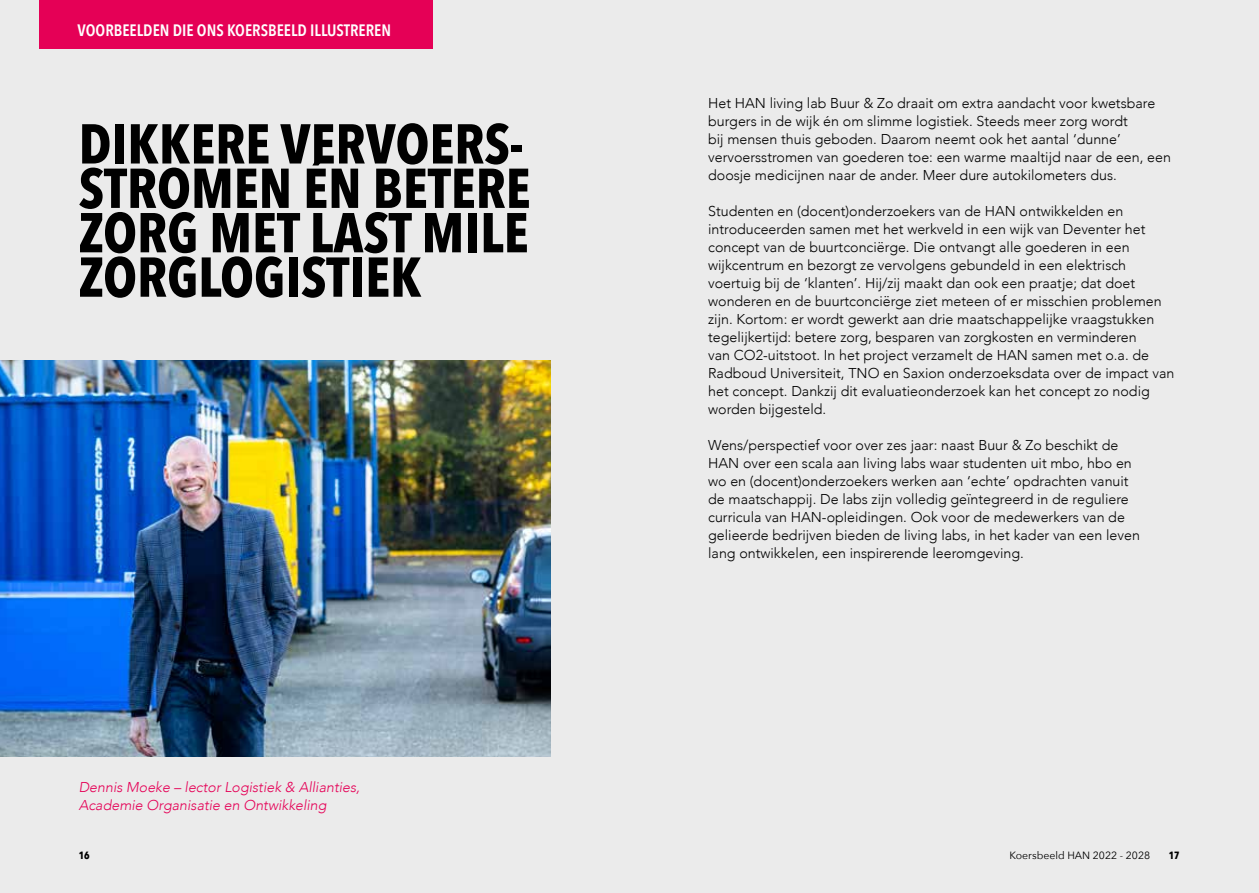
<style>
.page{position:relative;width:1259px;height:893px;background:#ebebeb}
.page>*{position:absolute;margin:0;border:0;box-sizing:border-box;transform-origin:0 0}
.t1{font:700 55.5px/44.4px "Avenir Next Condensed";color:#000}
.t2{font:600 16.5px "Avenir Next Condensed";color:#fff}
.t3{font:300 14.25px/18px "Avenir";color:#000}
.t4{font:italic 300 14.25px/18px "Avenir";color:#e50056}
.t5{font:10.5px "Avenir Next";color:#000}
.t6{font:700 10.5px "Avenir Next Condensed";color:#000}
</style>
<div class="page">
<img style="left:0;top:360px;width:550px;height:396px">
<div style="left:39px;top:0;width:394px;height:49px;background:#e50056"></div>
<p class="t2" style="left:78px;top:16px;width:315px">VOORBEELDEN DIE ONS KOERSBEELD ILLUSTREREN</p>
<h1 class="t1" style="left:79px;top:121px;width:453px">DIKKERE VERVOERS-<br>STROMEN ÉN BETERE<br>ZORG MET LAST MILE<br>ZORGLOGISTIEK</h1>
<p class="t4" style="left:79px;top:778px;width:283px">Dennis Moeke – lector Logistiek &amp; Allianties,<br>Academie Organisatie en Ontwikkeling</p>
<p class="t3" style="left:708px;top:94px;width:464px">Het HAN living lab Buur &amp; Zo draait om extra aandacht voor kwetsbare burgers in de wijk én om slimme logistiek. Steeds meer zorg wordt<br>bij mensen thuis geboden. Daarom neemt ook het aantal ‘dunne’ vervoersstromen van goederen toe: een warme maaltijd naar de een, een doosje medicijnen naar de ander. Meer dure autokilometers dus.</p>
<p class="t3" style="left:708px;top:202px;width:468px">Studenten en (docent)onderzoekers van de HAN ontwikkelden en introduceerden samen met het werkveld in een wijk van Deventer het concept van de buurtconciërge. Die ontvangt alle goederen in een wijkcentrum en bezorgt ze vervolgens gebundeld in een elektrisch voertuig bij de ‘klanten’. Hij/zij maakt dan ook een praatje; dat doet wonderen en de buurtconciërge ziet meteen of er misschien problemen zijn. Kortom: er wordt gewerkt aan drie maatschappelijke vraagstukken tegelijkertijd: betere zorg, besparen van zorgkosten en verminderen<br>van CO2-uitstoot. In het project verzamelt de HAN samen met o.a. de Radboud Universiteit, TNO en Saxion onderzoeksdata over de impact van het concept. Dankzij dit evaluatieonderzoek kan het concept zo nodig worden bijgesteld.</p>
<p class="t3" style="left:708px;top:436px;width:433px">Wens/perspectief voor over zes jaar: naast Buur &amp; Zo beschikt de HAN over een scala aan living labs waar studenten uit mbo, hbo en wo en (docent)onderzoekers werken aan ‘echte’ opdrachten vanuit de maatschappij. De labs zijn volledig geïntegreerd in de reguliere curricula van HAN-opleidingen. Ook voor de medewerkers van de gelieerde bedrijven bieden de living labs, in het kader van een leven lang ontwikkelen, een inspirerende leeromgeving.</p>
<p class="t6" style="left:79px;top:849px;width:13px">16</p>
<p class="t5" style="left:1009px;top:847px;width:142px">Koersbeeld HAN 2022 - 2028</p>
<p class="t6" style="left:1168px;top:849px;width:13px">17</p>
</div>
